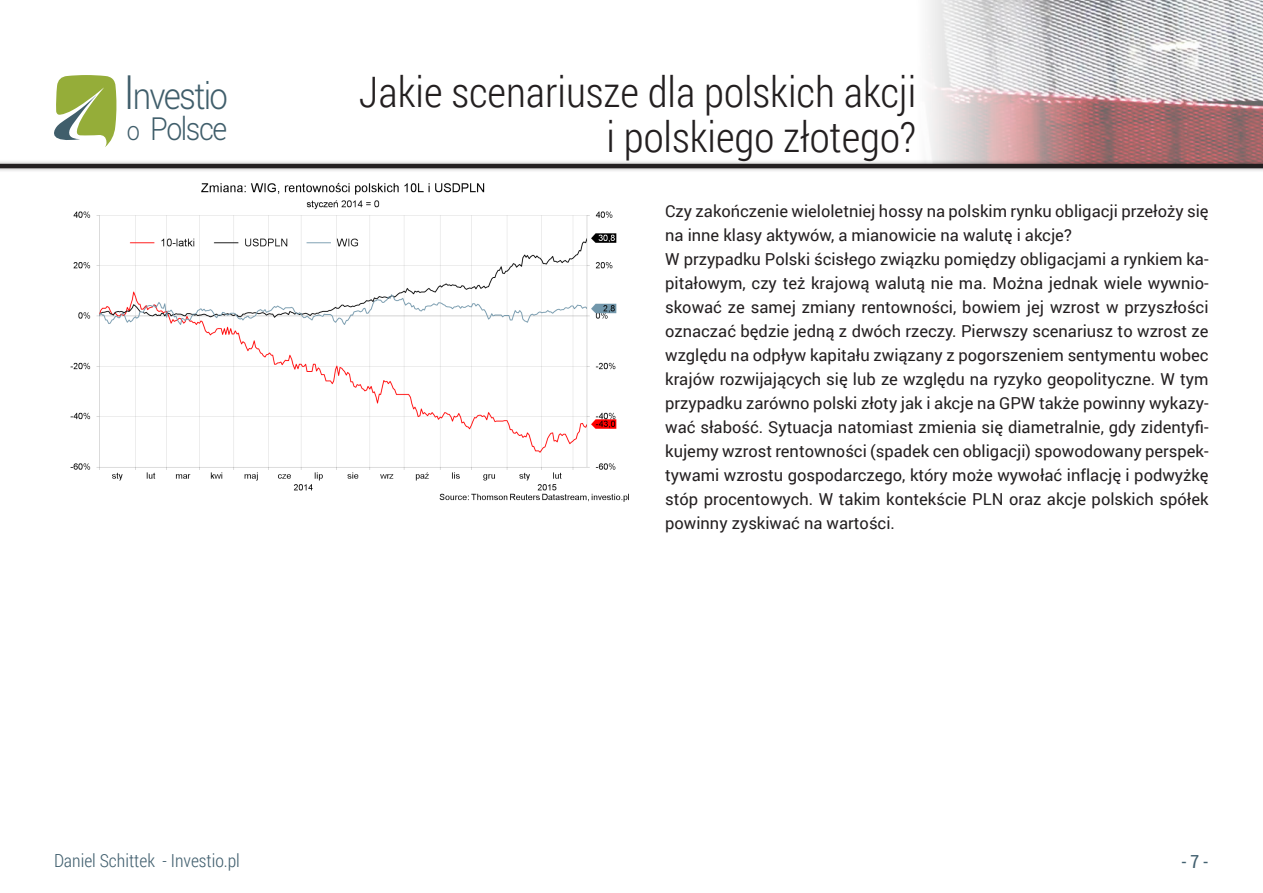
<style>
.page{position:relative;width:1263px;height:893px;background:#fff}
.page>*{position:absolute;margin:0;border:0;box-sizing:border-box;transform-origin:0 0}
.naglowek{font:300 42px/45px "Roboto Condensed";color:#231f20;text-align:right}
.t1{font:300 36.75px "Roboto";letter-spacing:-.05em;color:#405e6b;scale:.9 1}
.t2{font:300 31.8px "Roboto";letter-spacing:-.05em;color:#405e6b;scale:.9 1}
.t3{font:300 18px "Roboto Condensed";color:#42606f}
.t4{font:18px "Roboto Condensed";color:#42606f}
.ramka_tekstowa_obok{font:16.5px/24px "Roboto";color:#231f20}
.s1{font-size:47.4px}
.s2{font-size:26.25px}
</style>
<div class="page">
<img style="left:928px;top:0;width:335px;height:159px">
<svg style="left:54px;top:75px;width:63px;height:72px"></svg>
<div style="left:0;top:159px;width:1263px;height:14px;background:#231f20;opacity:.4"></div>
<hr style="left:0;top:164px;width:1263px;height:4px;background:#231f20">
<img style="left:70px;top:182px;width:559px;height:320px">
<h2 class="t1" style="left:123px;top:70px;width:118px"><span class="s1">I</span>nvestio</h2>
<h3 class="t2" style="left:127px;top:107px;width:113px"><span class="s2">o</span> Polsce</h3>
<p class="naglowek" style="left:359px;top:68px;width:559px">Jakie scenariusze dla polskich akcji i polskiego złotego?</p>
<p class="ramka_tekstowa_obok" style="left:665px;top:199px;width:545px">Czy zakończenie wieloletniej hossy na polskim rynku obligacji przełoży się na inne klasy aktywów, a mianowicie na walutę i akcje?</p>
<p class="ramka_tekstowa_obok" style="left:665px;top:247px;width:545px;text-align:justify">W przypadku Polski ścisłego związku pomiędzy obligacjami a rynkiem ka&shy;pitałowym, czy też krajową walutą nie ma. Można jednak wiele wywnio&shy;skować ze samej zmiany rentowności, bowiem jej wzrost w przyszłości oznaczać będzie jedną z dwóch rzeczy. Pierwszy scenariusz to wzrost ze względu na odpływ kapitału związany z pogorszeniem sentymentu wobec krajów rozwijających się lub ze względu na ryzyko geopolityczne. W tym przypadku zarówno polski złoty jak i akcje na GPW także powinny wykazy&shy;wać słabość. Sytuacja natomiast zmienia się diametralnie, gdy zidentyfi&shy;kujemy wzrost rentowności (spadek cen obligacji) spowodowany perspek&shy;tywami wzrostu gospodarczego, który może wywołać inflację i podwyżkę stóp procentowych. W takim kontekście PLN oraz akcje polskich spółek powinny zyskiwać na wartości.</p>
<p class="t3" style="left:54px;top:848px;width:187px">Daniel Schittek - Investio.pl</p>
<p class="t4" style="left:1181px;top:849px;width:29px">- 7 -</p>
</div>
